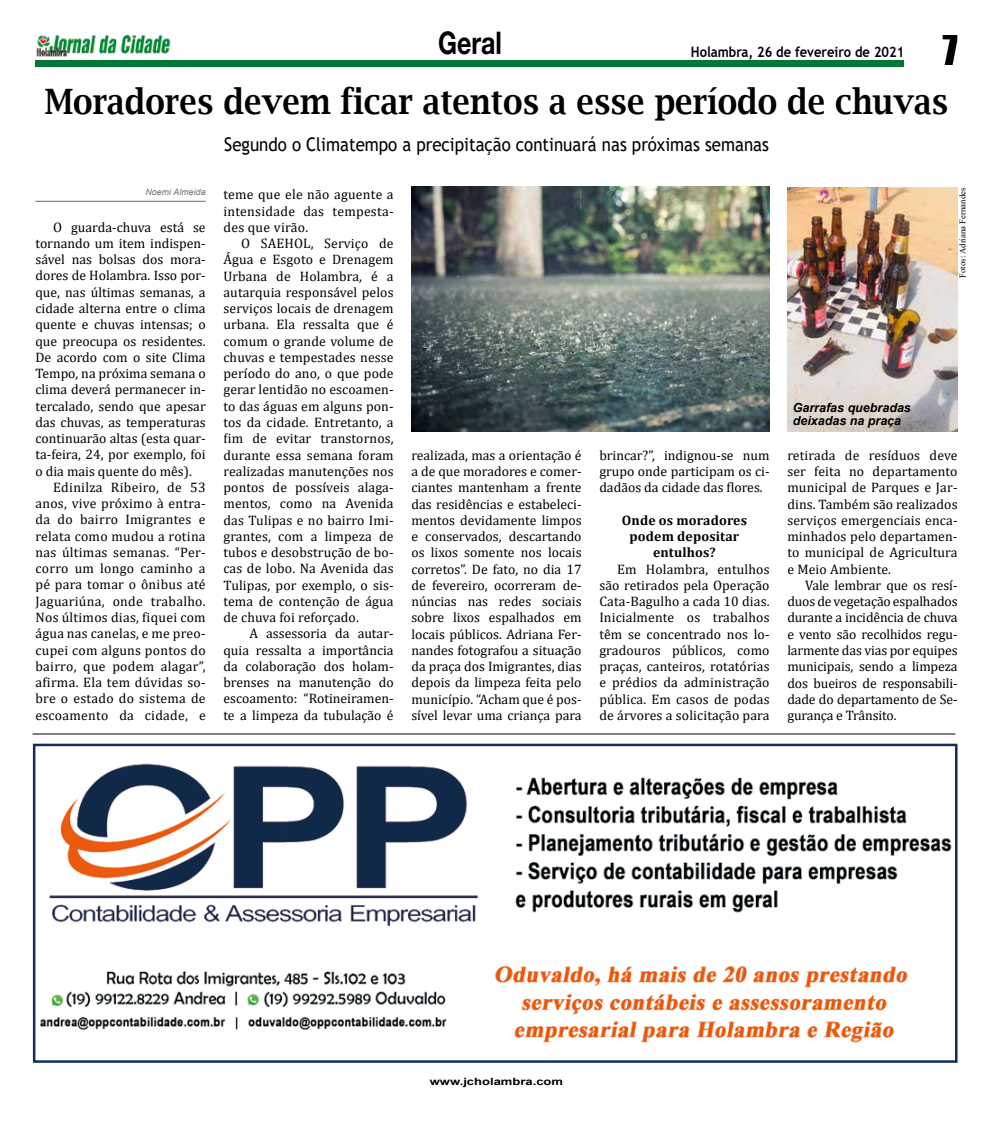
<style>
.page{position:relative;width:993px;height:1124px;background:#fff}
.page>*{position:absolute;margin:0;border:0;box-sizing:border-box;transform-origin:0 0}
.t1{font:37.5px "Impact";color:#000}
.t2{font:600 35px "Lucida Bright";color:#000;scale:.9 1}
.t3{font:700 31.25px "Helvetica Neue";color:#000;scale:.8 1}
.t4{font:18.75px "Trebuchet MS";color:#000;scale:.9 1}
.t5{font:700 14.38px "Trebuchet MS";color:#000;scale:.9 1}
.t6{font:13.75px/16.2px "Cambria";color:#000;text-align:justify}
.t7{font:700 13.75px/16.2px "Cambria";letter-spacing:.01em;color:#000;text-align:center}
.t8{font:italic 700 12.5px/13.1px "Arial";color:#000}
.t9{font:700 10px "Arial";color:#000;scale:1.3 1}
.t10{font:8.75px "Times New Roman";color:#000}
.t11{font:italic 8.75px "Arial";letter-spacing:.01em;color:#706f6f}
</style>
<div class="page">
<div style="left:35px;top:60px;width:869px;height:7px;background:#007838"></div>
<img style="left:36px;top:35px;width:135px;height:22px">
<hr style="left:35px;top:201px;width:171px;height:1px;background:#878787">
<img style="left:787px;top:188px;width:170px;height:243px">
<img style="left:36px;top:746px;width:918px;height:297px">
<div style="left:33px;top:743px;width:924px;height:319px;border:2px solid #112c5f"></div>
<hr style="left:33px;top:733px;width:921px;height:1px;background:#000">
<img style="left:411px;top:187px;width:358px;height:244px">
<h3 class="t3" style="left:438px;top:24px;width:81px">Geral</h3>
<h1 class="t1" style="left:942px;top:21px;width:16px">7</h1>
<p class="t5" style="left:690px;top:43px;width:239px">Holambra, 26 de fevereiro de 2021</p>
<h2 class="t2" style="left:45px;top:81px;width:1005px">Moradores devem ficar atentos a esse período de chuvas</h2>
<h3 class="t4" style="left:224px;top:133px;width:606px">Segundo o Climatempo a precipitação continuará nas próximas semanas</h3>
<p class="t11" style="left:145px;top:186px;width:62px">Noemi Almeida</p>
<p class="t6" style="left:35px;top:219px;width:172px;text-indent:18px">O guarda-chuva está se tornando um item indispen&shy;sável nas bolsas dos mora&shy;dores de Holambra. Isso por&shy;que, nas últimas semanas, a cidade alterna entre o clima quente e chuvas intensas; o que preocupa os residentes.<br>De acordo com o site Clima Tempo, na próxima semana o clima deverá permanecer in&shy;tercalado, sendo que apesar das chuvas, as temperaturas continuarão altas (esta quar&shy;ta-feira, 24, por exemplo, foi o dia mais quente do mês).</p>
<p class="t6" style="left:35px;top:479px;width:172px;text-indent:18px">Edinilza Ribeiro, de 53 anos, vive próximo à entra&shy;da do bairro Imigrantes e relata como mudou a rotina nas últimas semanas. “Per&shy;corro um longo caminho a pé para tomar o ônibus até Jaguariúna, onde trabalho.<br>Nos últimos dias, fiquei com água nas canelas, e me preo&shy;cupei com alguns pontos do bairro, que podem alagar”, afirma. Ela tem dúvidas so&shy;bre o estado do sistema de escoamento da cidade, e</p>
<p class="t10" style="left:955px;top:278px;width:91px;rotate:-90deg">Fotos: Adriana Fernandes</p>
<p class="t6" style="left:223px;top:186px;width:172px">teme que ele não aguente a intensidade das tempesta&shy;des que virão.</p>
<p class="t6" style="left:223px;top:235px;width:172px;text-indent:18px">O SAEHOL, Serviço de Água e Esgoto e Drenagem Urbana de Holambra, é a autarquia responsável pelos serviços locais de drenagem urbana. Ela ressalta que é comum o grande volume de chuvas e tempestades nesse período do ano, o que pode gerar lentidão no escoamen&shy;to das águas em alguns pon&shy;tos da cidade. Entretanto, a fim de evitar transtornos, durante essa semana foram realizadas manutenções nos pontos de possíveis alaga&shy;mentos, como na Avenida das Tulipas e no bairro Imi&shy;grantes, com a limpeza de tubos e desobstrução de bo&shy;cas de lobo. Na Avenida das Tulipas, por exemplo, o sis&shy;tema de contenção de água de chuva foi reforçado.</p>
<p class="t6" style="left:223px;top:625px;width:172px;text-indent:26px">A assessoria da autar&shy;quia ressalta a importância da colaboração dos holam&shy;brenses na manutenção do escoamento: “Rotineiramen&shy;te a limpeza da tubulação é</p>
<p class="t8" style="left:792px;top:401px;width:120px">Garrafas quebradas deixadas na praça</p>
<p class="t6" style="left:411px;top:447px;width:172px">realizada, mas a orientação é a de que moradores e comer&shy;ciantes mantenham a frente das residências e estabeleci&shy;mentos devidamente limpos e conservados, descartando os lixos somente nos locais corretos”. De fato, no dia 17 de fevereiro, ocorreram de&shy;núncias nas redes sociais sobre lixos espalhados em locais públicos. Adriana Fer&shy;nandes fotografou a situação da praça dos Imigrantes, dias depois da limpeza feita pelo município. “Acham que é pos&shy;sível levar uma criança para</p>
<p class="t6" style="left:599px;top:447px;width:172px">brincar?”, indignou-se num grupo onde participam os ci&shy;dadãos da cidade das flores.</p>
<p class="t6" style="left:787px;top:447px;width:172px">retirada de resíduos deve ser feita no departamento municipal de Parques e Jar&shy;dins. Também são realizados serviços emergenciais enca&shy;minhados pelo departamen&shy;to municipal de Agricultura e Meio Ambiente.</p>
<p class="t6" style="left:787px;top:577px;width:172px;text-indent:18px">Vale lembrar que os resí&shy;duos de vegetação espalhados durante a incidência de chuva e vento são recolhidos regu&shy;larmente das vias por equipes municipais, sendo a limpeza dos bueiros de responsabili&shy;dade do departamento de Se&shy;gurança e Trânsito.</p>
<p class="t7" style="left:621px;top:511px;width:127px">Onde os moradores podem depositar entulhos?</p>
<p class="t6" style="left:599px;top:560px;width:172px;text-indent:18px">Em Holambra, entulhos são retirados pela Operação Cata-Bagulho a cada 10 dias.<br>Inicialmente os trabalhos têm se concentrado nos lo&shy;gradouros públicos, como praças, canteiros, rotatórias e prédios da administração pública. Em casos de podas de árvores a solicitação para</p>
<p class="t9" style="left:429px;top:1074px;width:104px">www.jcholambra.com</p>
</div>
